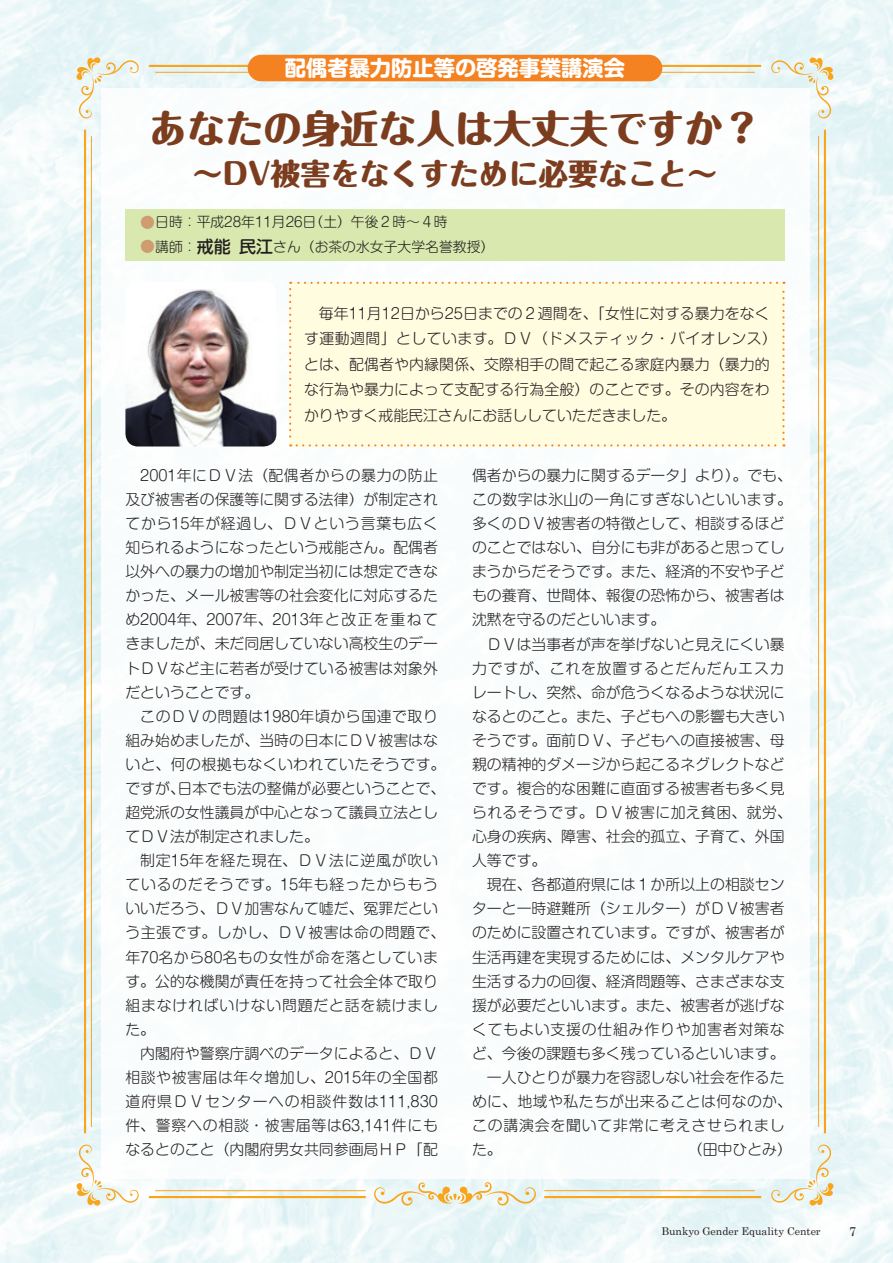
<style>
.page{position:relative;width:893px;height:1263px;background:#fff}
.page>*{position:absolute;margin:0;border:0;box-sizing:border-box;transform-origin:0 0}
.t1{font:800 38.25px "Maru Fo Pro";color:#7c3d1f}
.t2{font:800 29.7px "Maru Fo Pro";color:#7c3d1f}
.t3{font:700 21.3px "Shin M Go Pro";color:#fff}
.t4{font:300 14.85px/24.2px "Shin M Go Pro";color:#231f20}
.t5{font:300 14.85px/24.2px "Shin M Go Pro";letter-spacing:.035em;color:#231f20}
.t6{font:300 13.8px "Shin M Go Pro";color:#231f20}
.t7{font:12.75px "Century Schoolbook";color:#231f20}
.t8{font:10.65px "Century Schoolbook";color:#231f20}
.s1{font-size:14.85px;color:#ce9c70}
.s2{font-weight:500;font-size:16.95px}
</style>
<div class="page">
<img style="left:1px;top:0;width:892px;height:1263px">
<img style="left:0;top:0;width:1px;height:1263px">
<svg style="left:771px;top:1144px;width:63px;height:62px;background:#eae9d5"></svg>
<svg style="left:76px;top:1144px;width:63px;height:62px"></svg>
<svg style="left:374px;top:1182px;width:162px;height:24px;background:#ece6ce"></svg>
<svg style="left:76px;top:57px;width:63px;height:62px"></svg>
<svg style="left:771px;top:57px;width:63px;height:62px"></svg>
<hr style="left:149px;top:65px;width:217px;height:2px;background:#f9a51b">
<hr style="left:155px;top:72px;width:211px;height:1px;background:#f9a51b">
<hr style="left:824px;top:130px;width:2px;height:1003px;background:#f9a51b">
<hr style="left:818px;top:136px;width:1px;height:991px;background:#f9a51b">
<hr style="left:544px;top:1196px;width:217px;height:2px;background:#f9a51b">
<hr style="left:544px;top:1190px;width:211px;height:1px;background:#f9a51b">
<hr style="left:84px;top:130px;width:2px;height:1003px;background:#f9a51b">
<hr style="left:91px;top:136px;width:1px;height:991px;background:#f9a51b">
<hr style="left:544px;top:65px;width:217px;height:2px;background:#f9a51b">
<hr style="left:544px;top:72px;width:211px;height:1px;background:#f9a51b">
<hr style="left:149px;top:1196px;width:217px;height:2px;background:#f9a51b">
<hr style="left:155px;top:1190px;width:211px;height:1px;background:#f9a51b">
<div style="left:101px;top:88px;width:708px;height:1091px;background:#fff"></div>
<div style="left:248px;top:55px;width:414px;height:26px;background:#f58220;border-radius:13px"></div>
<div style="left:289px;top:282px;width:495px;height:164px;background:#fffce0"></div>
<div style="left:125px;top:209px;width:659px;height:51px;background:#d9e8ae"></div>
<img style="left:125px;top:289px;width:151px;height:157px">
<h3 class="t3" style="left:285px;top:51px;width:342px">配偶者暴力防止等の啓発事業講演会</h3>
<h1 class="t1" style="left:149px;top:98px;width:614px">あなたの身近な人は大丈夫ですか？</h1>
<h2 class="t2" style="left:193px;top:150px;width:523px">～DV被害をなくすために必要なこと～</h2>
<p class="t6" style="left:140px;top:211px;width:309px"><span class="s1">●</span>日時：平成28年11月26日（土）午後２時～４時</p>
<p class="t6" style="left:140px;top:236px;width:355px"><span class="s1">●</span>講師：<span class="s2">戒能民江</span>さん（お茶の水女子大学名誉教授）</p>
<p class="t4" style="left:304px;top:299px;width:474px;line-height:25.5px;text-indent:15px">毎年11月12日から25日までの２週間を、「女性に対する暴力をなくす運動週間」としています。ＤＶ（ドメスティック・バイオレンス）とは、配偶者や内縁関係、交際相手の間で起こる家庭内暴力（暴力的な行為や暴力によって支配する行為全般）のことです。その内容をわかりやすく戒能民江さんにお話ししていただきました。</p>
<p class="t4" style="left:125px;top:461px;width:314px;text-align:justify;text-indent:15px">2001年にＤＶ法（配偶者からの暴力の防止及び被害者の保護等に関する法律）が制定されてから15年が経過し、ＤＶという言葉も広く知られるようになったという戒能さん。配偶者以外への暴力の増加や制定当初には想定できなかった、メール被害等の社会変化に対応するため2004年、2007年、2013年と改正を重ねてきましたが、未だ同居していない高校生のデートＤＶなど主に若者が受けている被害は対象外だということです。</p>
<p class="t4" style="left:125px;top:702px;width:322px;text-indent:15px">このＤＶの問題は1980年頃から国連で取り組み始めましたが、当時の日本にＤＶ被害はないと、何の根拠もなくいわれていたそうです。ですが、日本でも法の整備が必要ということで、超党派の女性議員が中心となって議員立法としてＤＶ法が制定されました。</p>
<p class="t5" style="left:125px;top:847px;width:321px;text-indent:15px">制定15年を経た現在、ＤＶ法に逆風が吹いているのだそうです。15年も経ったからもういいだろう、ＤＶ加害なんて嘘だ、冤罪だという主張です。しかし、ＤＶ被害は命の問題で、年70名から80名もの女性が命を落としています。公的な機関が責任を持って社会全体で取り組まなければいけない問題だと話を続けました。</p>
<p class="t4" style="left:125px;top:1039px;width:314px;text-align:justify;text-indent:15px">内閣府や警察庁調べのデータによると、ＤＶ相談や被害届は年々増加し、2015年の全国都道府県ＤＶセンターへの相談件数は111,830件、警察への相談・被害届等は63,141件にもなるとのこと（内閣府男女共同参画局ＨＰ「配</p>
<p class="t4" style="left:472px;top:461px;width:321px">偶者からの暴力に関するデータ」より）。でも、この数字は氷山の一角にすぎないといいます。多くのＤＶ被害者の特徴として、相談するほどのことではない、自分にも非があると思ってしまうからだそうです。また、経済的不安や子どもの養育、世間体、報復の恐怖から、被害者は沈黙を守るのだといいます。</p>
<p class="t4" style="left:472px;top:630px;width:321px;text-indent:15px">ＤＶは当事者が声を挙げないと見えにくい暴力ですが、これを放置するとだんだんエスカレートし、突然、命が危うくなるような状況になるとのこと。また、子どもへの影響も大きいそうです。面前ＤＶ、子どもへの直接被害、母親の精神的ダメージから起こるネグレクトなどです。複合的な困難に直面する被害者も多く見られるそうです。ＤＶ被害に加え貧困、就労、心身の疾病、障害、社会的孤立、子育て、外国人等です。</p>
<p class="t4" style="left:472px;top:871px;width:322px;text-align:center">現在、各都道府県には１か所以上の相談セン<br>ターと一時避難所（シェルター）がＤＶ被害者のために設置されています。ですが、被害者が生活再建を実現するためには、メンタルケアや生活する力の回復、経済問題等、さまざまな支援が必要だといいます。また、被害者が逃げなくてもよい支援の仕組み作りや加害者対策など、今後の課題も多く残っているといいます。一人ひとりが暴力を容認しない社会を作るた<br>めに、地域や私たちが出来ることは何なのか、この講演会を聞いて非常に考えさせられまし</p>
<p class="t8" style="left:661px;top:1224px;width:161px">Bunkyo Gender Equality Center</p>
<p class="t7" style="left:849px;top:1223px;width:9px">7</p>
</div>
